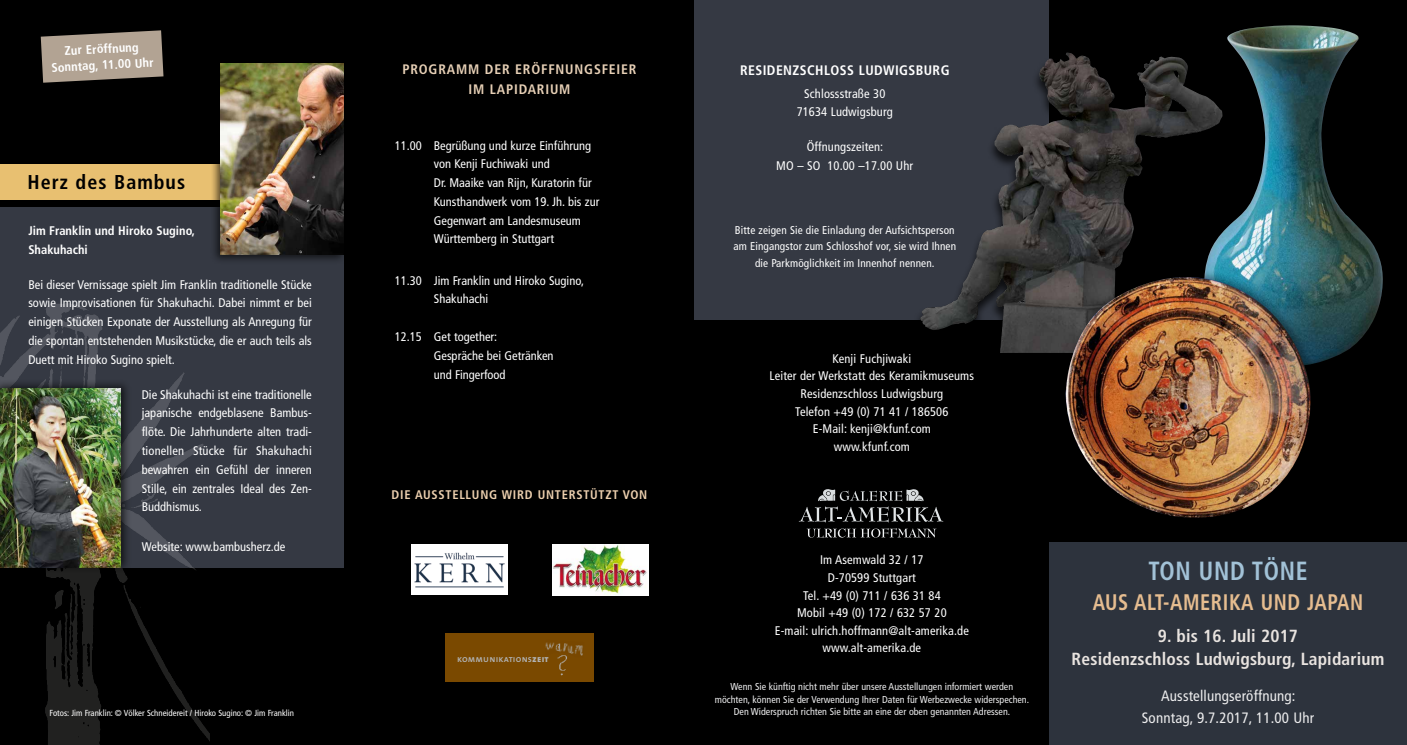
<style>
.page{position:relative;width:1407px;height:745px;background:#fff}
.page>*{position:absolute;margin:0;border:0;box-sizing:border-box;transform-origin:0 0}
.t1{font:700 condensed 26.25px "Frutiger";letter-spacing:.03em;color:#a2c2d7;scale:.9 1}
.t2{font:700 condensed 22.5px "Frutiger";letter-spacing:.03em;color:#e6bd90;scale:.9 1}
.t3{font:700 condensed 20px "Frutiger";letter-spacing:.05em;color:#000}
.t4{font:700 condensed 17.5px/22.5px "Frutiger";letter-spacing:.01em;color:#e9e4e0;text-align:center}
.t5{font:condensed 15px/21.2px "Frutiger";letter-spacing:.01em;color:#ececed;text-align:center}
.t6{font:700 condensed 13.75px/20px "Frutiger";letter-spacing:.06em;color:#e7d0b6;text-align:center}
.t7{font:700 condensed 13.75px "Frutiger";letter-spacing:.03em;color:#fff}
.t8{font:condensed 12.5px/18.8px "Frutiger";color:#fff;text-align:center}
.t9{font:700 condensed 12.5px/16px "Frutiger";color:#fff;text-align:center}
.t10{font:700 condensed 12.5px "Frutiger";letter-spacing:.06em;color:#edd0af}
.t11{font:condensed 11.25px/16.2px "Frutiger";letter-spacing:.01em;color:#fff;text-align:center}
.t12{font:condensed 10px/12.5px "Frutiger";color:#ececed;text-align:center}
.t13{font:9.38px "The Sans Semi Bold Caps";letter-spacing:.02em;color:#b1b2b3}
.t14{font:condensed 8.75px "Frutiger";color:#fff}
.s1{font-family:"The Sans Extra Bold Caps"}
</style>
<div class="page">
<div style="left:0;top:0;width:1407px;height:744px;background:#000"></div>
<div style="left:694px;top:0;width:355px;height:319px;background:#353943"></div>
<div style="left:1049px;top:541px;width:358px;height:203px;background:#2d333d"></div>
<div style="left:0;top:207px;width:344px;height:360px;background:#353943"></div>
<img style="left:46px;top:567px;width:150px;height:97px">
<div style="left:0;top:164px;width:222px;height:35px;background:#e8c071"></div>
<div style="left:210px;top:59px;width:139px;height:205px;background:#000;opacity:.65"></div>
<img style="left:220px;top:64px;width:124px;height:190px">
<svg style="left:41px;top:30px;width:122px;height:53px;background:#988b7e"></svg>
<svg style="left:799px;top:489px;width:144px;height:48px"></svg>
<img style="left:0;top:304px;width:204px;height:263px">
<div style="left:0;top:379px;width:131px;height:194px;background:#000;opacity:.65"></div>
<img style="left:0;top:388px;width:120px;height:179px">
<div style="left:412px;top:544px;width:96px;height:51px;background:#fff"></div>
<img style="left:414px;top:552px;width:91px;height:36px">
<img style="left:552px;top:544px;width:96px;height:51px">
<div style="left:446px;top:633px;width:148px;height:48px;background:#7a4900"></div>
<img style="left:557px;top:657px;width:10px;height:14px">
<img style="left:545px;top:642px;width:38px;height:15px">
<img style="left:1227px;top:25px;width:156px;height:337px">
<div style="left:913px;top:52px;width:317px;height:315px;background:#000;opacity:.75"></div>
<img style="left:994px;top:53px;width:81px;height:147px">
<div style="left:1061px;top:267px;width:260px;height:256px;background:#000;opacity:.38"></div>
<img style="left:1065px;top:277px;width:246px;height:240px">
<p class="t9" style="left:50px;top:44px;width:104px;rotate:-3deg">Zur Eröffnung<br>Sonntag, 11.00 Uhr</p>
<h3 class="t3" style="left:27px;top:170px;width:159px">Herz des Bambus</h3>
<p class="t9" style="left:28px;top:221px;width:168px;line-height:18.8px;text-align:left">Jim Franklin und Hiroko Sugino,<br>Shakuhachi</p>
<p class="t8" style="left:28px;top:275px;width:285px;text-align:justify">Bei dieser Vernissage spielt Jim Franklin traditionelle Stücke sowie Improvisationen für Shakuhachi. Dabei nimmt er bei einigen Stücken Exponate der Ausstellung als Anregung für die spontan entstehenden Musikstücke, die er auch teils als Duett mit Hiroko Sugino spielt.</p>
<p class="t8" style="left:142px;top:385px;width:172px;text-align:justify">Die Shakuhachi ist eine traditionelle japanische endgeblasene Bambus&shy;flöte. Die Jahrhunderte alten tradi&shy;tionellen Stücke für Shakuhachi bewahren ein Gefühl der inneren Stille, ein zentrales Ideal des Zen-Buddhismus.</p>
<p class="t8" style="left:142px;top:537px;width:145px">Website: www.bambusherz.de</p>
<p class="t14" style="left:50px;top:707px;width:246px">Fotos: Jim Franklin: © Völker Schneidereit / Hiroko Sugino: © Jim Franklin</p>
<p class="t6" style="left:402px;top:59px;width:236px">PROGRAMM DER ERÖFFNUNGSFEIER<br>IM LAPIDARIUM</p>
<p class="t8" style="left:434px;top:136px;width:167px;text-align:left;text-indent:-39px">11.00 Begrüßung und kurze Einführung von Kenji Fuchiwaki und<br>Dr. Maaike van Rijn, Kuratorin für<br>Kunsthandwerk vom 19. Jh. bis zur<br>Gegenwart am Landesmuseum<br>Württemberg in Stuttgart</p>
<p class="t8" style="left:434px;top:271px;width:152px;text-align:left;text-indent:-39px">11.30 Jim Franklin und Hiroko Sugino,<br>Shakuhachi</p>
<p class="t8" style="left:434px;top:327px;width:121px;text-align:left;text-indent:-39px">12.15 Get together:<br>Gespräche bei Getränken und Fingerfood</p>
<p class="t10" style="left:392px;top:487px;width:257px">DIE AUSSTELLUNG WIRD UNTERSTÜTZT VON</p>
<p class="t13" style="left:457px;top:650px;width:93px">kommunikations<span class="s1">zeit</span></p>
<p class="t7" style="left:740px;top:62px;width:211px">RESIDENZSCHLOSS LUDWIGSBURG</p>
<p class="t8" style="left:797px;top:84px;width:98px">Schlossstraße 30<br>71634 Ludwigsburg</p>
<p class="t8" style="left:776px;top:138px;width:138px">Öffnungszeiten:<br>MO – SO 10.00 –17.00 Uhr</p>
<p class="t11" style="left:733px;top:222px;width:224px">Bitte zeigen Sie die Einladung der Aufsichtsperson am Eingangstor zum Schlosshof vor, sie wird Ihnen die Parkmöglichkeit im Innenhof nennen.</p>
<p class="t8" style="left:769px;top:350px;width:206px;line-height:17.5px">Kenji Fuchjiwaki<br>Leiter der Werkstatt des Keramikmuseums<br>Residenzschloss Ludwigsburg<br>Telefon +49 (0) 71 41 / 186506<br>E-Mail: kenji@kfunf.com<br>www.kfunf.com</p>
<p class="t8" style="left:775px;top:551px;width:196px;line-height:17.5px">Im Asemwald 32 / 17<br>D-70599 Stuttgart<br>Tel. +49 (0) 711 / 636 31 84<br>Mobil +49 (0) 172 / 632 57 20<br>E-mail: ulrich.hoffmann@alt-amerika.de www.alt-amerika.de</p>
<p class="t12" style="left:715px;top:680px;width:316px">Wenn Sie künftig nicht mehr über unsere Ausstellungen informiert werden möchten, können Sie der Verwendung Ihrer Daten für Werbezwecke widerspechen.<br>Den Widerspruch richten Sie bitte an eine der oben genannten Adressen.</p>
<h1 class="t1" style="left:1148px;top:554px;width:179px">TON UND TÖNE</h1>
<h2 class="t2" style="left:1093px;top:588px;width:302px">AUS ALT-AMERIKA UND JAPAN</h2>
<h3 class="t4" style="left:1071px;top:624px;width:314px">9. bis 16. Juli 2017<br>Residenzschloss Ludwigsburg, Lapidarium</h3>
<p class="t5" style="left:1142px;top:685px;width:174px">Ausstellungseröffnung:<br>Sonntag, 9.7.2017, 11.00 Uhr</p>
</div>
